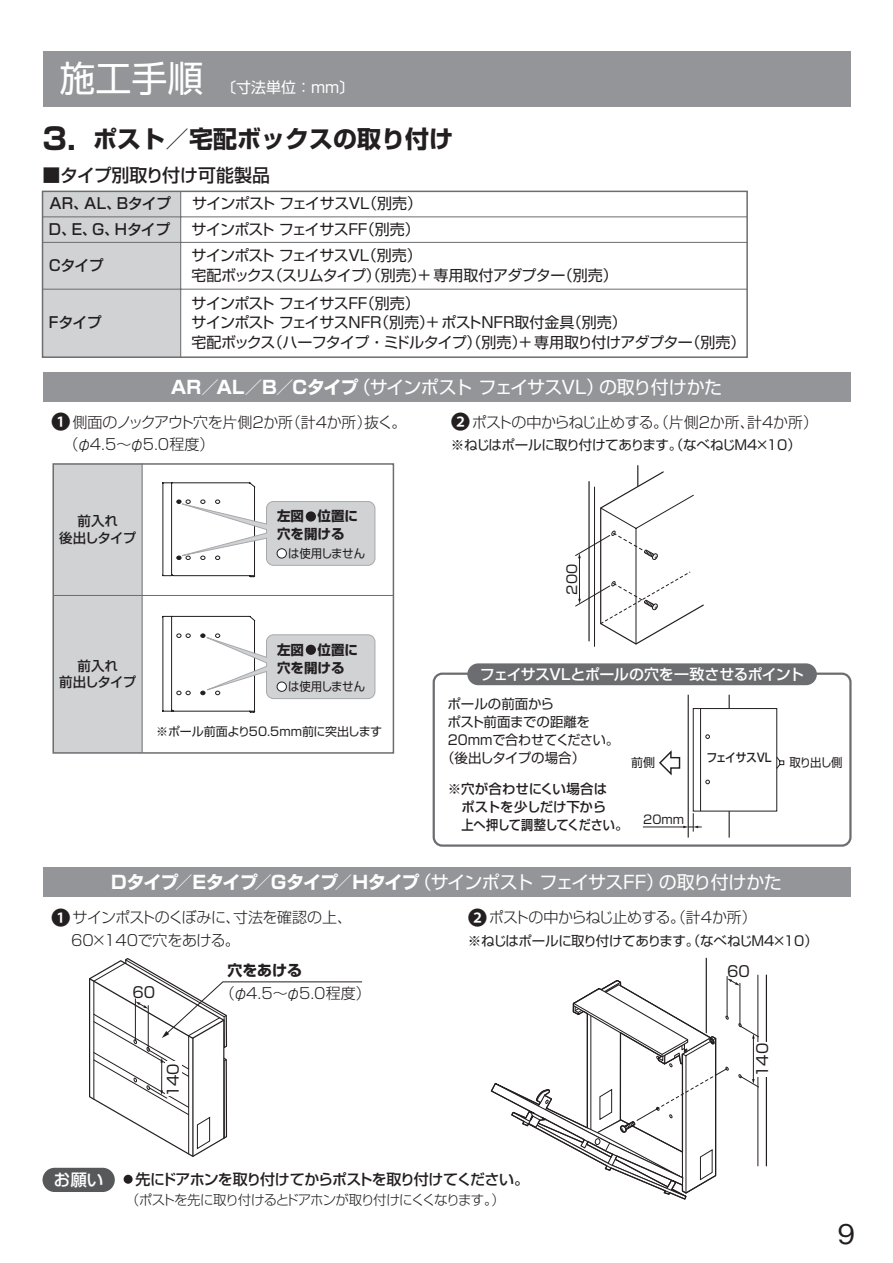
<style>
.page{position:relative;width:893px;height:1263px;background:#fff}
.page>*{position:absolute;margin:0;border:0;box-sizing:border-box;transform-origin:0 0}
.t1{font:36px "Shin Go Pro Regular 90 msp RKSJ H";color:#fff}
.t2{font:500 27px "Gothic BBB Pro";color:#231f20}
.t3{font:24px "Shin Go Pro Bold 90 msp RKSJ H";color:#231f20}
.t4{font:18px "Shin Go Pro Regular 90 msp RKSJ H";letter-spacing:-.04em;color:#fff}
.t5{font:18px "Shin Go Pro Medium 90 msp RKSJ H";color:#231f20}
.t6{font:16.5px "Shin Go Pro Medium 90 msp RKSJ H";color:#fff}
.t7{font:15px/19.5px "Shin Go Pro Regular 90 msp RKSJ H";letter-spacing:-.03em;color:#231f20}
.t8{font:15px/22.5px "Shin Go Pro Light 90 msp RKSJ H";letter-spacing:-.03em;color:#231f20}
.t9{font:15px "Shin Go Pro Medium 90 msp RKSJ H";letter-spacing:-.045em;color:#231f20}
.t10{font:15px "Shin Go Pro Medium 90 msp RKSJ H";letter-spacing:-.04em;color:#fff}
.t11{font:15px "Shin Go Pro Light 90 msp RKSJ H";letter-spacing:-.05em;color:#231f20}
.t12{font:15px "Shin Go Pro Regular 90 msp RKSJ H";color:#fff}
.t13{font:15px "Shin Go Pro Bold 90 msp RKSJ H";color:#231f20}
.t14{font:13.5px "Shin Go Pro Regular 90 msp RKSJ H";letter-spacing:-.03em;color:#231f20}
.t15{font:13.5px "Shin Go Pro Light 90 msp RKSJ H";letter-spacing:-.075em;color:#231f20}
.t16{font:13.5px "Shin Go Pro Medium 90 msp RKSJ H";letter-spacing:-.01em;color:#231f20}
.t17{font:13.5px/18px "Shin Go Pro Bold 90 msp RKSJ H";color:#231f20}
.t18{font:13.5px/16.5px "Shin Go Pro Medium 90 msp RKSJ H";letter-spacing:-.055em;color:#231f20;text-align:center}
.t19{font:13.5px "Shin Go Pro Medium 90 msp RKSJ H";letter-spacing:-.01em;color:#231f20;scale:.9 1}
.t20{font:13.5px "Shin Go Pro Regular 90 msp RKSJ H";color:#231f20}
.t21{font:12px "Shin Go Pro Regular 90 msp RKSJ H";letter-spacing:-.025em;color:#231f20}
.t22{font:12px "Shin Go Pro Regular 90 msp RKSJ H";letter-spacing:-.025em;color:#231f20;scale:.95 1}
.t23{font:12px "Shin Go Pro Medium 90 msp RKSJ H";letter-spacing:-.025em;color:#231f20;scale:.9 1}
.s1{font-size:30px}
.s2{font-family:"Shin Go Pro Bold 90 msp RKSJ H"}
.s3{font-family:"Koz Go Pr 6 N Regular 90 msp RKSJ H";font-size:19.5px}
</style>
<div class="page">
<div style="left:43px;top:191px;width:138px;height:166px;background:#d1d2d4"></div>
<div style="left:43px;top:372px;width:807px;height:30px;background:#939598"></div>
<hr style="left:729px;top:695px;width:1px;height:142px;background:#231f20">
<div style="left:693px;top:708px;width:84px;height:103px;background:#fff;border:1px solid #231f20"></div>
<svg style="left:706px;top:734px;width:4px;height:5px"></svg>
<svg style="left:706px;top:780px;width:4px;height:4px"></svg>
<svg style="left:775px;top:756px;width:10px;height:14px"></svg>
<hr style="left:688px;top:695px;width:1px;height:142px;background:#231f20">
<hr style="left:700px;top:708px;width:1px;height:103px;background:#231f20">
<hr style="left:643px;top:827px;width:41px;height:1px;background:#231f20">
<svg style="left:683px;top:813px;width:19px;height:19px"></svg>
<svg style="left:659px;top:750px;width:22px;height:26px"></svg>
<hr style="left:43px;top:216px;width:704px;height:1px;background:#6c6d70">
<hr style="left:180px;top:191px;width:1px;height:166px;background:#6c6d70">
<hr style="left:43px;top:242px;width:704px;height:1px;background:#6c6d70">
<hr style="left:43px;top:289px;width:704px;height:1px;background:#6c6d70">
<hr style="left:706px;top:958px;width:1px;height:75px;background:#231f20">
<hr style="left:758px;top:975px;width:1px;height:191px;background:#231f20">
<hr style="left:766px;top:975px;width:1px;height:191px;background:#231f20">
<svg style="left:490px;top:976px;width:269px;height:224px"></svg>
<div style="left:755px;top:1042px;width:16px;height:34px;background:#fff"></div>
<div style="left:43px;top:867px;width:807px;height:30px;background:#939598"></div>
<div style="left:433px;top:672px;width:419px;height:175px;border:2px solid #6c6d70;border-radius:9px"></div>
<div style="left:467px;top:663px;width:350px;height:22px;background:#6c6d70;border-radius:11px"></div>
<div style="left:43px;top:1168px;width:72px;height:24px;background:#57585a;border-radius:12px"></div>
<svg style="left:89px;top:958px;width:274px;height:199px"></svg>
<div style="left:43px;top:51px;width:807px;height:55px;background:#939598"></div>
<div style="left:42px;top:191px;width:706px;height:167px;border:2px solid #6c6d70"></div>
<hr style="left:637px;top:466px;width:1px;height:166px;background:#231f20">
<hr style="left:594px;top:487px;width:1px;height:159px;background:#231f20">
<svg style="left:575px;top:470px;width:129px;height:175px"></svg>
<div style="left:53px;top:464px;width:89px;height:289px;background:#d1d2d4"></div>
<div style="left:52px;top:463px;width:342px;height:291px;border:2px solid #6c6d70"></div>
<hr style="left:53px;top:595px;width:340px;height:1px;background:#6c6d70">
<hr style="left:142px;top:463px;width:1px;height:289px;background:#6c6d70">
<svg style="left:162px;top:615px;width:214px;height:98px"></svg>
<div style="left:306px;top:645px;width:10px;height:10px;background:#231f20;border-radius:50%"></div>
<div style="left:277px;top:682px;width:9px;height:9px;background:#fff;border-radius:50%"></div>
<div style="left:277px;top:682px;width:10px;height:10px;border:1px solid #231f20;border-radius:50%"></div>
<svg style="left:162px;top:482px;width:214px;height:96px"></svg>
<div style="left:306px;top:511px;width:10px;height:11px;background:#231f20;border-radius:50%"></div>
<div style="left:277px;top:549px;width:9px;height:9px;background:#fff;border-radius:50%"></div>
<div style="left:277px;top:548px;width:10px;height:10px;border:1px solid #231f20;border-radius:50%"></div>
<h1 class="t1" style="left:60px;top:48px;width:145px">施工手順</h1>
<p class="t12" style="left:221px;top:75px;width:135px">〔寸法単位：mm〕</p>
<h3 class="t3" style="left:43px;top:120px;width:412px"><span class="s1">3.</span> ポスト／宅配ボックスの取り付け</h3>
<p class="t5" style="left:43px;top:160px;width:229px">■タイプ別取り付け可能製品</p>
<p class="t9" style="left:49px;top:191px;width:123px">AR、AL、Bタイプ</p>
<p class="t9" style="left:49px;top:217px;width:123px">D、E、G、Hタイプ</p>
<p class="t9" style="left:49px;top:253px;width:56px">Cタイプ</p>
<p class="t9" style="left:49px;top:310px;width:54px">Fタイプ</p>
<p class="t7" style="left:192px;top:192px;width:232px">サインポスト フェイサスVL（別売）</p>
<p class="t7" style="left:192px;top:218px;width:230px">サインポスト フェイサスFF（別売）</p>
<p class="t7" style="left:192px;top:244px;width:428px">サインポスト フェイサスVL（別売）<br>宅配ボックス（スリムタイプ）（別売）＋専用取付アダプター（別売）</p>
<p class="t7" style="left:192px;top:291px;width:555px">サインポスト フェイサスFF（別売）<br>サインポスト フェイサスNFR（別売）＋ポストNFR取付金具（別売）<br>宅配ボックス（ハーフタイプ・ミドルタイプ）（別売）＋専用取り付けアダプター（別売）</p>
<p class="t4" style="left:171px;top:372px;width:553px"><span class="s2">AR／AL／B／Cタイプ</span>（サインポスト フェイサスVL）の取り付けかた</p>
<p class="t8" style="left:51px;top:409px;width:357px"><span class="s3">❶</span> 側面のノックアウト穴を片側2か所（計4か所）抜く。　 （φ4.5～φ5.0程度）</p>
<p class="t18" style="left:59px;top:511px;width:79px">前入れ<br>後出しタイプ</p>
<p class="t17" style="left:277px;top:506px;width:82px">左図 位置に穴を開ける</p>
<p class="t22" style="left:288px;top:543px;width:82px">は使用しません</p>
<p class="t18" style="left:59px;top:655px;width:79px">前入れ<br>前出しタイプ</p>
<p class="t17" style="left:277px;top:639px;width:82px">左図 位置に穴を開ける</p>
<p class="t22" style="left:288px;top:677px;width:82px">は使用しません</p>
<p class="t21" style="left:156px;top:721px;width:227px">※ポール前面より50.5mm前に突出します</p>
<p class="t8" style="left:451px;top:409px;width:369px"><span class="s3">❷</span>ポストの中からねじ止めする。（片側2か所、計4か所）</p>
<p class="t14" style="left:451px;top:434px;width:352px">※ねじはポールに取り付けてあります。（なべねじM4×10）</p>
<p class="t14" style="left:561px;top:595px;width:32px;rotate:-90deg">200</p>
<p class="t10" style="left:480px;top:662px;width:326px">フェイサスVLとポールの穴を一致させるポイント</p>
<p class="t20" style="left:448px;top:693px;width:108px">ポールの前面から</p>
<p class="t14" style="left:448px;top:711px;width:144px">ポスト前面までの距離を</p>
<p class="t14" style="left:448px;top:729px;width:173px">20ｍｍで合わせてください。</p>
<p class="t14" style="left:441px;top:747px;width:146px">（後出しタイプの場合）</p>
<p class="t16" style="left:448px;top:778px;width:161px">※穴が合わせにくい場合は</p>
<p class="t16" style="left:448px;top:796px;width:160px">　ポストを少しだけ下から</p>
<p class="t19" style="left:461px;top:814px;width:187px">上へ押して調整してください。</p>
<p class="t23" style="left:706px;top:747px;width:74px">フェイサスVL</p>
<p class="t21" style="left:631px;top:753px;width:25px">前側</p>
<p class="t22" style="left:790px;top:753px;width:57px">取り出し側</p>
<p class="t21" style="left:643px;top:810px;width:42px">20mm</p>
<p class="t4" style="left:111px;top:868px;width:672px"><span class="s2">Dタイプ／Eタイプ／Gタイプ／Hタイプ</span>（サインポスト フェイサスFF）の取り付けかた</p>
<p class="t8" style="left:51px;top:905px;width:303px"><span class="s3">❶</span> サインポストのくぼみに、寸法を確認の上、　 60×140で穴をあける。</p>
<p class="t11" style="left:468px;top:905px;width:290px"><span class="s3">❷</span>ポストの中からねじ止めする。（計4か所）</p>
<p class="t14" style="left:468px;top:929px;width:352px">※ねじはポールに取り付けてあります。（なべねじM4×10）</p>
<p class="t7" style="left:132px;top:981px;width:24px">60</p>
<p class="t7" style="left:162px;top:1097px;width:36px;rotate:-90deg">140</p>
<p class="t13" style="left:227px;top:959px;width:76px">穴をあける</p>
<p class="t8" style="left:220px;top:980px;width:152px">（φ4.5～φ5.0程度）</p>
<p class="t6" style="left:54px;top:1166px;width:51px">お願い</p>
<p class="t9" style="left:121px;top:1167px;width:410px">●先にドアホンを取り付けてからポストを取り付けてください。</p>
<p class="t15" style="left:126px;top:1188px;width:381px">（ポストを先に取り付けるとドアホンが取り付けにくくなります。）</p>
<p class="t7" style="left:727px;top:960px;width:24px">60</p>
<p class="t7" style="left:751px;top:1077px;width:36px;rotate:-90deg">140</p>
<h2 class="t2" style="left:838px;top:1212px;width:19px">9</h2>
</div>
